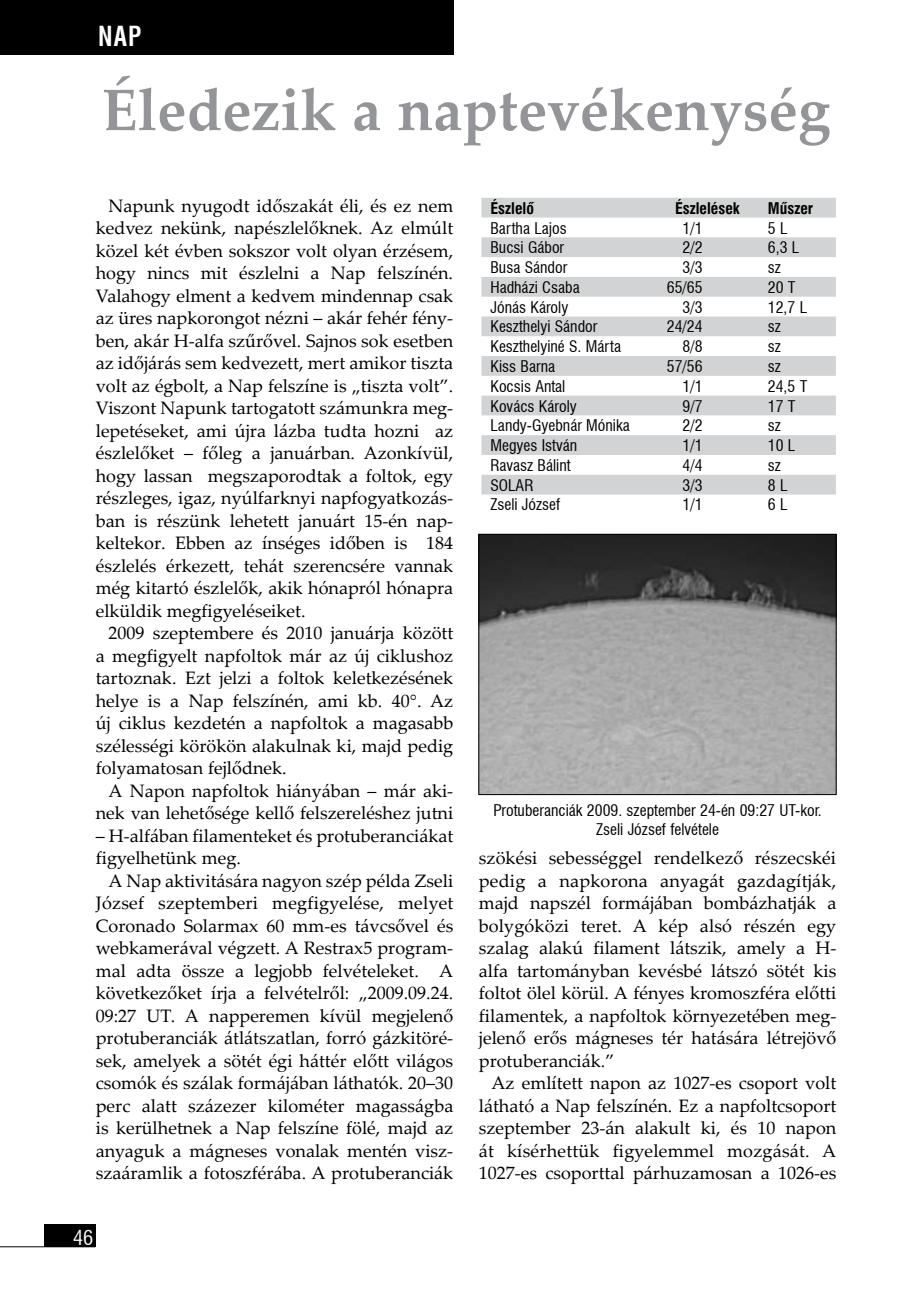
<style>
.page{position:relative;width:913px;height:1295px;background:#fff}
.page>*{position:absolute;margin:0;border:0;box-sizing:border-box;transform-origin:0 0}
.t1{font:700 58.5px "Palatino Linotype";color:#939598}
.t2{font:27px "Swiss 721 Condensed HU Bold";color:#fff;scale:.9 1}
.t3{font:20.25px "Swiss 721 Condensed HU Normal";color:#fff}
.t4{font:18px/22.5px "Palatino Linotype";color:#000;text-align:justify}
.t5{font:15.75px/18.9px "Swiss 721 Condensed HU Normal";color:#000;text-align:center}
.t6{font:15.75px "Swiss 721 Condensed HU Bold";color:#000}
</style>
<div class="page">
<svg style="left:45px;top:1224px;width:51px;height:23px"></svg>
<hr style="left:0;top:1246px;width:95px;height:1px;background:#000">
<svg style="left:481px;top:198px;width:354px;height:296px;fill:#d1d3d4"></svg>
<img style="left:480px;top:536px;width:354px;height:257px">
<div style="left:478px;top:534px;width:358px;height:261px;border:1px solid #000"></div>
<div style="left:0;top:0;width:453px;height:55px;background:#000"></div>
<h2 class="t2" style="left:98px;top:19px;width:50px">nap</h2>
<h1 class="t1" style="left:102px;top:69px;width:729px">Éledezik a naptevékenység</h1>
<p class="t4" style="left:96px;top:193px;width:359px;text-indent:13px">Napunk nyugodt időszakát éli, és ez nem kedvez nekünk, napészlelőknek. Az elmúlt közel két évben sokszor volt olyan érzésem, hogy nincs mit észlelni a Nap felszínén.<br>Valahogy elment a kedvem mindennap csak az üres napkorongot nézni – akár fehér fény&shy;ben, akár H-alfa szűrővel. Sajnos sok esetben az időjárás sem kedvezett, mert amikor tiszta volt az égbolt, a Nap felszíne is „tiszta volt”.<br>Viszont Napunk tartogatott számunkra meg&shy;lepetéseket, ami újra lázba tudta hozni az észlelőket – főleg a januárban. Azonkívül, hogy lassan megszaporodtak a foltok, egy részleges, igaz, nyúlfarknyi napfogyatkozás&shy;ban is részünk lehetett januárt 15-én nap&shy;keltekor. Ebben az ínséges időben is 184 észlelés érkezett, tehát szerencsére vannak még kitartó észlelők, akik hónapról hónapra elküldik megfigyeléseiket.</p>
<p class="t4" style="left:96px;top:621px;width:359px;text-indent:13px">2009 szeptembere és 2010 januárja között a megfigyelt napfoltok már az új ciklushoz tartoznak. Ezt jelzi a foltok keletkezésének helye is a Nap felszínén, ami kb. 40°. Az új ciklus kezdetén a napfoltok a magasabb szélességi körökön alakulnak ki, majd pedig folyamatosan fejlődnek.</p>
<p class="t4" style="left:96px;top:778px;width:359px;text-align:right">A Napon napfoltok hiányában – már aki&shy;nek van lehetősége kellő felszereléshez jutni</p>
<p class="t4" style="left:96px;top:823px;width:359px">– H-alfában filamenteket és protuberanciákat figyelhetünk meg.</p>
<p class="t4" style="left:96px;top:868px;width:359px;text-indent:13px">A Nap aktivitására nagyon szép példa Zseli József szeptemberi megfigyelése, melyet Coronado Solarmax 60 mm-es távcsővel és webkamerával végzett. A Restrax5 program&shy;mal adta össze a legjobb felvételeket. A következőket írja a felvételről: „2009.09.24.<br>09:27 UT. A napperemen kívül megjelenő protuberanciák átlátszatlan, forró gázkitöré&shy;sek, amelyek a sötét égi háttér előtt világos csomók és szálak formájában láthatók. 20–30 perc alatt százezer kilométer magasságba is kerülhetnek a Nap felszíne fölé, majd az anyaguk a mágneses vonalak mentén visz&shy;szaáramlik a fotoszférába. A protuberanciák</p>
<p class="t3" style="left:73px;top:1225px;width:22px">46</p>
<p class="t6" style="left:490px;top:199px;width:45px">Észlelõ</p>
<p class="t6" style="left:674px;top:199px;width:66px">Észlelések</p>
<p class="t6" style="left:767px;top:199px;width:47px">Mûszer</p>
<p class="t5" style="left:490px;top:218px;width:78px">Bartha Lajos</p>
<p class="t5" style="left:682px;top:218px;width:22px">1/1</p>
<p class="t5" style="left:767px;top:218px;width:21px">5 L</p>
<p class="t5" style="left:490px;top:238px;width:75px">Bucsi Gábor</p>
<p class="t5" style="left:682px;top:238px;width:22px">2/2</p>
<p class="t5" style="left:767px;top:238px;width:33px">6,3 L</p>
<p class="t5" style="left:490px;top:258px;width:78px">Busa Sándor</p>
<p class="t5" style="left:682px;top:258px;width:22px">3/3</p>
<p class="t5" style="left:767px;top:258px;width:15px">sz</p>
<p class="t5" style="left:490px;top:278px;width:91px">Hadházi Csaba</p>
<p class="t5" style="left:666px;top:278px;width:37px">65/65</p>
<p class="t5" style="left:767px;top:278px;width:29px">20 T</p>
<p class="t5" style="left:490px;top:297px;width:79px">Jónás Károly</p>
<p class="t5" style="left:682px;top:297px;width:22px">3/3</p>
<p class="t5" style="left:767px;top:297px;width:41px">12,7 L</p>
<p class="t5" style="left:490px;top:317px;width:108px">Keszthelyi Sándor</p>
<p class="t5" style="left:666px;top:317px;width:37px">24/24</p>
<p class="t5" style="left:767px;top:317px;width:15px">sz</p>
<p class="t5" style="left:490px;top:337px;width:132px">Keszthelyiné S. Márta</p>
<p class="t5" style="left:682px;top:337px;width:22px">8/8</p>
<p class="t5" style="left:767px;top:337px;width:15px">sz</p>
<p class="t5" style="left:490px;top:357px;width:66px">Kiss Barna</p>
<p class="t5" style="left:666px;top:357px;width:37px">57/56</p>
<p class="t5" style="left:767px;top:357px;width:15px">sz</p>
<p class="t5" style="left:490px;top:377px;width:76px">Kocsis Antal</p>
<p class="t5" style="left:682px;top:377px;width:22px">1/1</p>
<p class="t5" style="left:767px;top:377px;width:41px">24,5 T</p>
<p class="t5" style="left:490px;top:396px;width:88px">Kovács Károly</p>
<p class="t5" style="left:682px;top:396px;width:22px">9/7</p>
<p class="t5" style="left:767px;top:396px;width:29px">17 T</p>
<p class="t5" style="left:490px;top:416px;width:141px">Landy-Gyebnár Mónika</p>
<p class="t5" style="left:682px;top:416px;width:22px">2/2</p>
<p class="t5" style="left:767px;top:416px;width:15px">sz</p>
<p class="t5" style="left:490px;top:436px;width:88px">Megyes István</p>
<p class="t5" style="left:682px;top:436px;width:22px">1/1</p>
<p class="t5" style="left:767px;top:436px;width:29px">10 L</p>
<p class="t5" style="left:490px;top:456px;width:82px">Ravasz Bálint</p>
<p class="t5" style="left:682px;top:456px;width:22px">4/4</p>
<p class="t5" style="left:767px;top:456px;width:15px">sz</p>
<p class="t5" style="left:490px;top:475px;width:45px">SOLAR</p>
<p class="t5" style="left:682px;top:475px;width:22px">3/3</p>
<p class="t5" style="left:767px;top:475px;width:21px">8 L</p>
<p class="t5" style="left:490px;top:495px;width:71px">Zseli József</p>
<p class="t5" style="left:682px;top:495px;width:22px">1/1</p>
<p class="t5" style="left:767px;top:495px;width:21px">6 L</p>
<p class="t5" style="left:493px;top:801px;width:329px">Protuberanciák 2009. szeptember 24-én 09:27 UT-kor.<br>Zseli József felvétele</p>
<p class="t4" style="left:478px;top:846px;width:359px">szökési sebességgel rendelkező részecskéi pedig a napkorona anyagát gazdagítják, majd napszél formájában bombázhatják a bolygóközi teret. A kép alsó részén egy szalag alakú filament látszik, amely a H&shy;alfa tartományban kevésbé látszó sötét kis foltot ölel körül. A fényes kromoszféra előtti filamentek, a napfoltok környezetében meg&shy;jelenő erős mágneses tér hatására létrejövő protuberanciák.”</p>
<p class="t4" style="left:478px;top:1071px;width:359px;text-indent:13px">Az említett napon az 1027-es csoport volt látható a Nap felszínén. Ez a napfoltcsoport szeptember 23-án alakult ki, és 10 napon át kísérhettük figyelemmel mozgását. A 1027-es csoporttal párhuzamosan a 1026-es</p>
</div>
